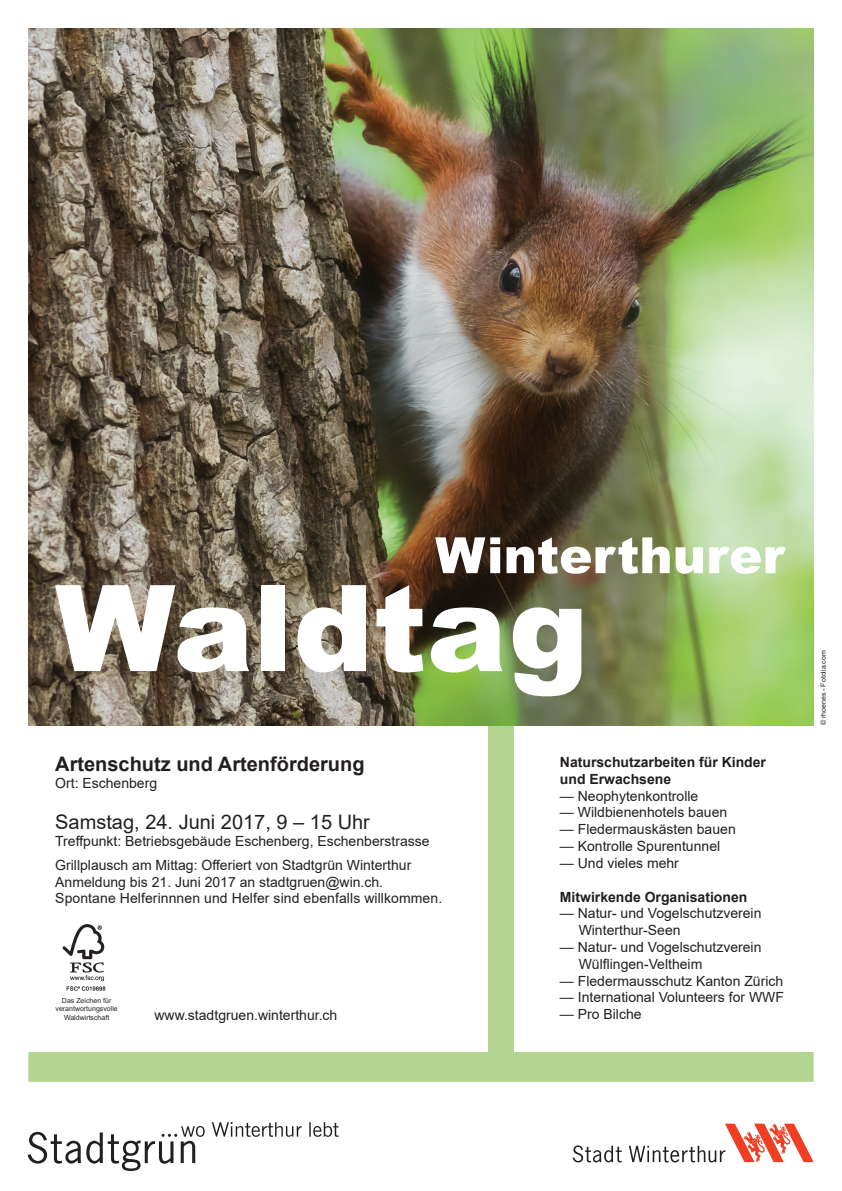
<style>
.page{position:relative;width:842px;height:1191px;background:#fff}
.page>*{position:absolute;margin:0;border:0;box-sizing:border-box;transform-origin:0 0}
.t1{font:900 120px "Arial";color:#fff}
.t2{font:900 50px "Arial";color:#fff}
.t3{font:700 20px "Arial";color:#231f20}
.t4{font:20px "Arial";color:#231f20}
.t5{font:14px/16.8px "Arial";color:#231f20}
.t6{font:700 14px/16.8px "Arial";color:#231f20}
.t7{font:7px/8.4px "Arial";color:#231f20;text-align:center}
</style>
<div class="page">
<div style="left:489px;top:725px;width:25px;height:327px;background:#b2d491"></div>
<img style="left:28px;top:28px;width:786px;height:697px">
<img style="left:62px;top:924px;width:44px;height:67px">
<svg style="left:28px;top:1122px;width:311px;height:49px"></svg>
<div style="left:28px;top:1052px;width:786px;height:29px;background:#b2d491"></div>
<svg style="left:573px;top:1123px;width:241px;height:39px"></svg>
<h2 class="t2" style="left:435px;top:519px;width:351px">Winterthurer</h2>
<h1 class="t1" style="left:55px;top:541px;width:535px">Waldtag</h1>
<h3 class="t3" style="left:55px;top:750px;width:311px">Artenschutz und Artenförderung</h3>
<p class="t5" style="left:55px;top:775px;width:103px">Ort: Eschenberg</p>
<h3 class="t4" style="left:55px;top:808px;width:316px">Samstag, 24. Juni 2017, 9 – 15 Uhr</h3>
<p class="t5" style="left:55px;top:829px;width:376px;line-height:24px">Treffpunkt: Betriebsgebäude Eschenberg, Eschenberstrasse<br>Grillplausch am Mittag: Offeriert von Stadtgrün Winterthur</p>
<p class="t5" style="left:55px;top:873px;width:388px">Anmeldung bis 21. Juni 2017 an stadtgruen@win.ch.<br>Spontane Helferinnnen und Helfer sind ebenfalls willkommen.</p>
<p class="t7" style="left:56px;top:996px;width:64px">Das Zeichen für verantwortungsvolle<br>Waldwirtschaft</p>
<p class="t5" style="left:155px;top:1006px;width:184px">www.stadtgruen.winterthur.ch</p>
<p class="t6" style="left:560px;top:754px;width:208px">Naturschutzarbeiten für Kinder und Erwachsene</p>
<p class="t5" style="left:560px;top:787px;width:140px">— Neophytenkontrolle</p>
<p class="t5" style="left:560px;top:804px;width:169px">— Wildbienenhotels bauen</p>
<p class="t5" style="left:560px;top:821px;width:177px">— Fledermauskästen bauen</p>
<p class="t5" style="left:560px;top:837px;width:162px">— Kontrolle Spurentunnel</p>
<p class="t5" style="left:560px;top:854px;width:121px">— Und vieles mehr</p>
<p class="t6" style="left:560px;top:888px;width:189px">Mitwirkende Organisationen</p>
<p class="t5" style="left:579px;top:905px;width:184px;text-indent:-19px">— Natur- und Vogelschutzverein<br>Winterthur-Seen</p>
<p class="t5" style="left:579px;top:938px;width:184px;text-indent:-19px">— Natur- und Vogelschutzverein<br>Wülflingen-Veltheim</p>
<p class="t5" style="left:560px;top:972px;width:225px">— Fledermausschutz Kanton Zürich</p>
<p class="t5" style="left:560px;top:989px;width:226px">— International Volunteers for WWF</p>
<p class="t5" style="left:560px;top:1005px;width:83px">— Pro Bilche</p>
<p class="t7" style="left:819px;top:725px;width:76px;rotate:-90deg">© rhoenes - Fotolia.com</p>
</div>
